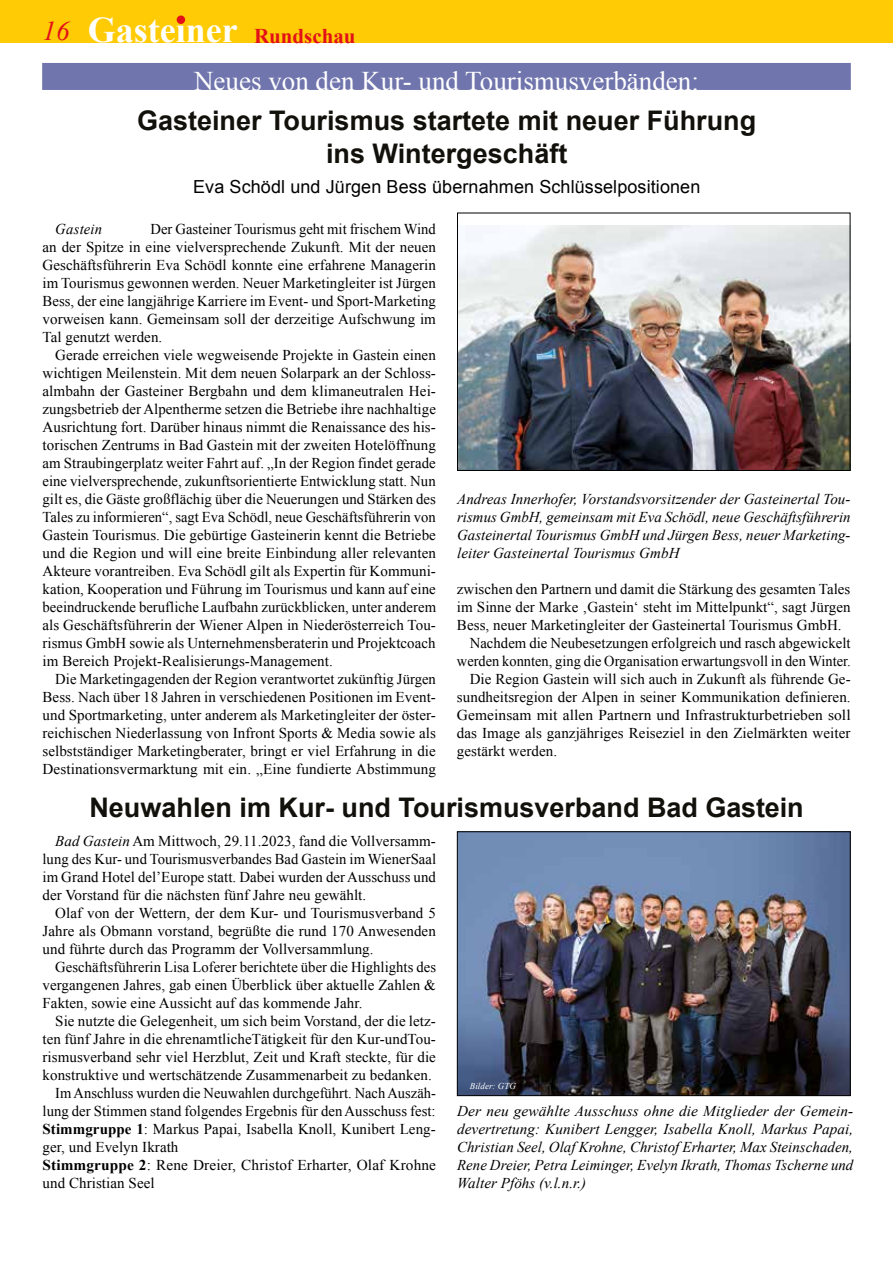
<style>
.page{position:relative;width:893px;height:1263px;background:#fff}
.page>*{position:absolute;margin:0;border:0;box-sizing:border-box;transform-origin:0 0}
.t1{font:700 36px "Times New Roman";color:#fff}
.t2{font:700 27px/32.4px "Arial";color:#12100b;text-align:center}
.t3{font:27px "Times New Roman";color:#fff}
.t4{font:18px "Arial";letter-spacing:.005em;color:#000}
.t5{font:15px/18px "Times New Roman";letter-spacing:.005em;color:#000;text-align:justify}
.t6{font:italic 15px/18px "Times New Roman";letter-spacing:.005em;color:#000;text-align:justify}
.t7{font:15px "Times New Roman";letter-spacing:.005em;color:#000;scale:.96 1}
.t8{font:italic 9px "Times New Roman";letter-spacing:.005em;color:#fff}
.s1{font-weight:400;font-style:italic;font-size:27px;color:#e31019}
.s2{font-size:21px;color:#e31019}
.s3{font-style:italic}
.s4{font-weight:700}
</style>
<div class="page">
<div style="left:0;top:0;width:893px;height:43px;background:#fecb04"></div>
<div style="left:177px;top:16px;width:8px;height:8px;background:#e31019;border-radius:50%"></div>
<div style="left:42px;top:63px;width:809px;height:27px;background:#7075ad"></div>
<img style="left:459px;top:225px;width:389px;height:244px">
<div style="left:457px;top:213px;width:393px;height:258px;border:1px solid #000"></div>
<img style="left:459px;top:833px;width:390px;height:261px">
<div style="left:457px;top:831px;width:394px;height:265px;border:1px solid #000"></div>
<h1 class="t1" style="left:43px;top:5px;width:315px"><span class="s1">16</span> Gasteiner <span class="s2">Rundschau</span></h1>
<h2 class="t3" style="left:194px;top:63px;width:506px">Neues von den Kur- und Tourismusverbänden:</h2>
<h2 class="t2" style="left:137px;top:105px;width:621px">Gasteiner Tourismus startete mit neuer Führung ins Wintergeschäft</h2>
<p class="t4" style="left:193px;top:175px;width:509px">Eva Schödl und Jürgen Bess übernahmen Schlüsselpositionen</p>
<p class="t5" style="left:43px;top:220px;width:395px;text-indent:108px">Der Gasteiner Tourismus geht mit frischem Wind an der Spitze in eine vielversprechende Zukunft. Mit der neuen Geschäftsführerin Eva Schödl konnte eine erfahrene Managerin im Tourismus gewonnen werden. Neuer Marketingleiter ist Jürgen Bess, der eine langjährige Karriere im Event- und Sport-Marketing vorweisen kann. Gemeinsam soll der derzeitige Aufschwung im Tal genutzt werden.</p>
<p class="t5" style="left:43px;top:346px;width:395px;text-indent:13px">Gerade erreichen viele wegweisende Projekte in Gastein einen wichtigen Meilenstein. Mit dem neuen Solarpark an der Schloss&shy;almbahn der Gasteiner Bergbahn und dem klimaneutralen Hei&shy;zungsbetrieb der Alpentherme setzen die Betriebe ihre nachhaltige Ausrichtung fort. Darüber hinaus nimmt die Renaissance des his&shy;torischen Zentrums in Bad Gastein mit der zweiten Hotelöffnung am Straubingerplatz weiter Fahrt auf. „In der Region findet gerade eine vielversprechende, zukunftsorientierte Entwicklung statt. Nun gilt es, die Gäste großflächig über die Neuerungen und Stärken des Tales zu informieren“, sagt Eva Schödl, neue Geschäftsführerin von Gastein Tourismus. Die gebürtige Gasteinerin kennt die Betriebe und die Region und will eine breite Einbindung aller relevanten Akteure vorantreiben. Eva Schödl gilt als Expertin für Kommuni&shy;kation, Kooperation und Führung im Tourismus und kann auf eine beeindruckende berufliche Laufbahn zurückblicken, unter anderem als Geschäftsführerin der Wiener Alpen in Niederösterreich Tou&shy;rismus GmbH sowie als Unternehmensberaterin und Projektcoach im Bereich Projekt-Realisierungs-Management.</p>
<p class="t5" style="left:43px;top:670px;width:395px;text-indent:13px">Die Marketingagenden der Region verantwortet zukünftig Jürgen Bess. Nach über 18 Jahren in verschiedenen Positionen im Event&shy;und Sportmarketing, unter anderem als Marketingleiter der öster&shy;reichischen Niederlassung von Infront Sports &amp; Media sowie als selbstständiger Marketingberater, bringt er viel Erfahrung in die Destinationsvermarktung mit ein. „Eine fundierte Abstimmung</p>
<p class="t6" style="left:55px;top:220px;width:48px">Gastein</p>
<p class="t6" style="left:457px;top:490px;width:395px">Andreas Innerhofer, Vorstandsvorsitzender der Gasteinertal Tou&shy;rismus GmbH, gemeinsam mit Eva Schödl, neue Geschäftsführerin Gasteinertal Tourismus GmbH und Jürgen Bess, neuer Marketing&shy;leiter Gasteinertal Tourismus GmbH</p>
<p class="t5" style="left:457px;top:580px;width:395px">zwischen den Partnern und damit die Stärkung des gesamten Tales</p>
<p class="t5" style="left:457px;top:598px;width:395px">im Sinne der Marke ‚Gastein‘ steht im Mittelpunkt“, sagt Jürgen</p>
<p class="t5" style="left:457px;top:616px;width:386px">Bess, neuer Marketingleiter der Gasteinertal Tourismus GmbH.</p>
<p class="t5" style="left:470px;top:634px;width:382px">Nachdem die Neubesetzungen erfolgreich und rasch abgewickelt</p>
<p class="t7" style="left:457px;top:651px;width:412px">werden konnten, ging die Organisation erwartungsvoll in den Winter.</p>
<p class="t5" style="left:470px;top:670px;width:382px">Die Region Gastein will sich auch in Zukunft als führende Ge-</p>
<p class="t5" style="left:457px;top:688px;width:395px">sundheitsregion der Alpen in seiner Kommunikation definieren.</p>
<p class="t5" style="left:457px;top:706px;width:395px">Gemeinsam mit allen Partnern und Infrastrukturbetrieben soll</p>
<p class="t5" style="left:457px;top:724px;width:395px">das Image als ganzjähriges Reiseziel in den Zielmärkten weiter</p>
<p class="t5" style="left:457px;top:742px;width:102px">gestärkt werden.</p>
<h2 class="t2" style="left:89px;top:792px;width:715px">Neuwahlen im Kur- und Tourismusverband Bad Gastein</h2>
<p class="t5" style="left:43px;top:832px;width:395px;text-indent:13px"><span class="s3">Bad Gastein</span> Am Mittwoch, 29.11.2023, fand die Vollversamm&shy;lung des Kur- und Tourismusverbandes Bad Gastein im WienerSaal im Grand Hotel del’Europe statt. Dabei wurden der Ausschuss und der Vorstand für die nächsten fünf Jahre neu gewählt.</p>
<p class="t5" style="left:43px;top:904px;width:395px;text-indent:13px">Olaf von der Wettern, der dem Kur- und Tourismusverband 5<br>Jahre als Obmann vorstand, begrüßte die rund 170 Anwesenden und führte durch das Programm der Vollversammlung.</p>
<p class="t5" style="left:43px;top:958px;width:395px;text-indent:13px">Geschäftsführerin Lisa Loferer berichtete über die Highlights des vergangenen Jahres, gab einen Überblick über aktuelle Zahlen &amp; Fakten, sowie eine Aussicht auf das kommende Jahr.</p>
<p class="t5" style="left:55px;top:1012px;width:382px">Sie nutzte die Gelegenheit, um sich beim Vorstand, der die letz-</p>
<p class="t5" style="left:43px;top:1030px;width:395px">ten fünf Jahre in die ehrenamtlicheTätigkeit für den Kur-undTou-</p>
<p class="t5" style="left:43px;top:1048px;width:395px">rismusverband sehr viel Herzblut, Zeit und Kraft steckte, für die</p>
<p class="t5" style="left:43px;top:1066px;width:391px">konstruktive und wertschätzende Zusammenarbeit zu bedanken.</p>
<p class="t5" style="left:55px;top:1084px;width:382px">Im Anschluss wurden die Neuwahlen durchgeführt. Nach Auszäh-</p>
<p class="t5" style="left:43px;top:1102px;width:395px">lung der Stimmen stand folgendes Ergebnis für den Ausschuss fest:</p>
<p class="t5" style="left:43px;top:1120px;width:395px"><span class="s4">Stimmgruppe 1</span>: Markus Papai, Isabella Knoll, Kunibert Leng-</p>
<p class="t5" style="left:43px;top:1138px;width:137px">ger, und Evelyn Ikrath</p>
<p class="t5" style="left:43px;top:1156px;width:395px"><span class="s4">Stimmgruppe 2</span>: Rene Dreier, Christof Erharter, Olaf Krohne</p>
<p class="t5" style="left:43px;top:1174px;width:114px">und Christian Seel</p>
<p class="t8" style="left:470px;top:1080px;width:48px">Bilder: GTG</p>
<p class="t6" style="left:457px;top:1102px;width:398px">Der neu gewählte Ausschuss ohne die Mitglieder der Gemein&shy;devertretung: Kunibert Lengger, Isabella Knoll, Markus Papai, Christian Seel, Olaf Krohne, Christof Erharter, Max Steinschaden, Rene Dreier, Petra Leiminger, Evelyn Ikrath, Thomas Tscherne und Walter Pföhs (v.l.n.r.)</p>
</div>
